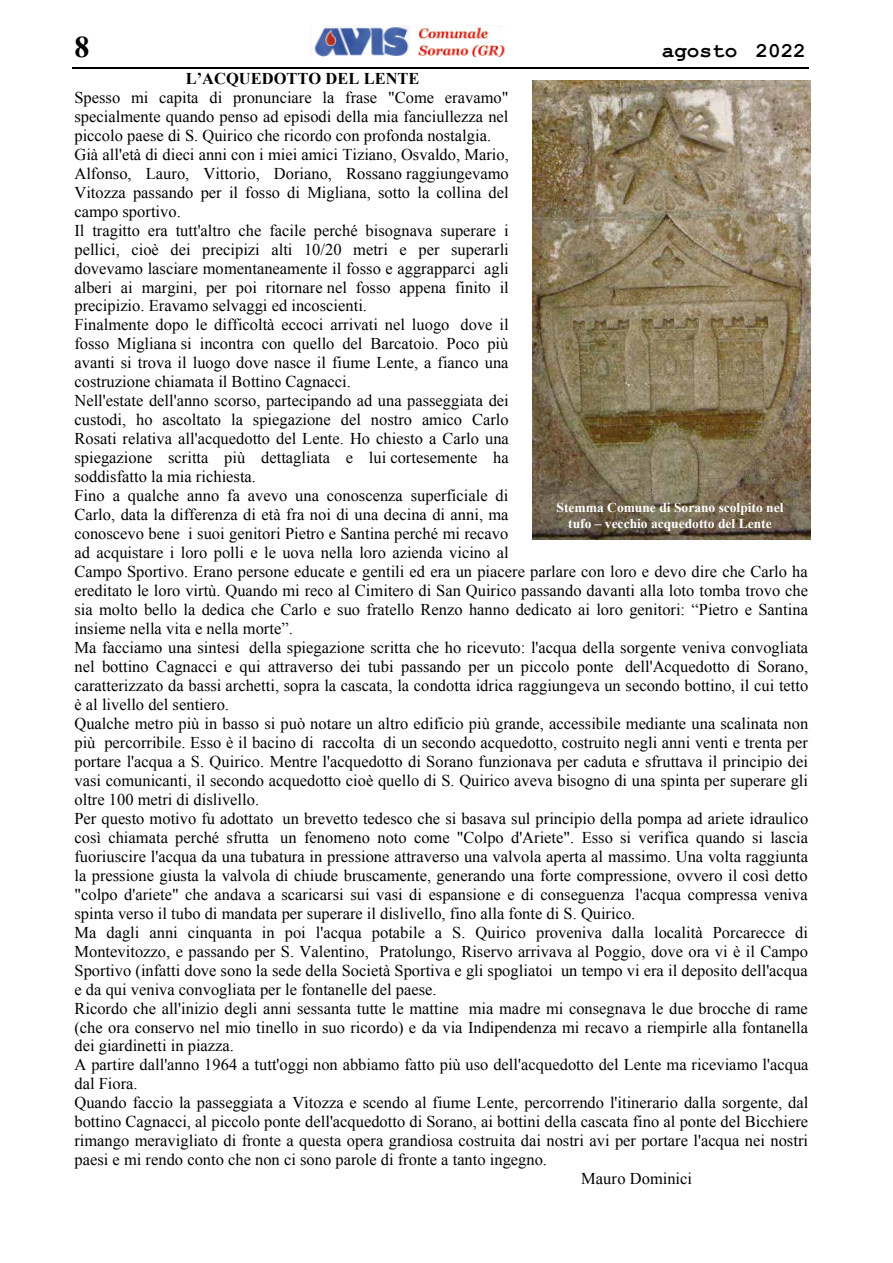
<style>
.page{position:relative;width:893px;height:1263px;background:#fff}
.page>*{position:absolute;margin:0;border:0;box-sizing:border-box;transform-origin:0 0}
.t1{font:700 30px "Times New Roman";color:#000}
.t2{font:700 21px "Courier New";color:#000}
.t3{font:16.5px "Times New Roman";color:#000}
.t4{font:700 16.5px "Times New Roman";color:#000}
.t5{font:700 13.5px/15.9px "Times New Roman";color:#fff;text-align:center}
</style>
<div class="page">
<img style="left:310px;top:25px;width:195px;height:32px">
<hr style="left:72px;top:68px;width:736px;height:1px;background:#000">
<img style="left:533px;top:80px;width:277px;height:459px">
<h1 class="t1" style="left:74px;top:26px;width:16px">8</h1>
<p class="t2" style="left:662px;top:37px;width:146px">agosto 2022</p>
<p class="t4" style="left:186px;top:67px;width:235px">L’ACQUEDOTTO DEL LENTE</p>
<p class="t3" style="left:74px;top:86px;width:436px">Spesso mi capita di pronunciare la frase "Come eravamo"</p>
<p class="t3" style="left:74px;top:105px;width:435px">specialmente quando penso ad episodi della mia fanciullezza nel</p>
<p class="t3" style="left:74px;top:124px;width:418px">piccolo paese di S. Quirico che ricordo con profonda nostalgia.</p>
<p class="t3" style="left:74px;top:143px;width:436px">Già all'età di dieci anni con i miei amici Tiziano, Osvaldo, Mario,</p>
<p class="t3" style="left:74px;top:162px;width:436px">Alfonso, Lauro, Vittorio, Doriano, Rossano raggiungevamo</p>
<p class="t3" style="left:74px;top:181px;width:436px">Vitozza passando per il fosso di Migliana, sotto la collina del</p>
<p class="t3" style="left:74px;top:200px;width:108px">campo sportivo.</p>
<p class="t3" style="left:74px;top:219px;width:436px">Il tragitto era tutt'altro che facile perché bisognava superare i</p>
<p class="t3" style="left:74px;top:238px;width:436px">pellici, cioè dei precipizi alti 10/20 metri e per superarli</p>
<p class="t3" style="left:74px;top:257px;width:436px">dovevamo lasciare momentaneamente il fosso e aggrapparci agli</p>
<p class="t3" style="left:74px;top:276px;width:436px">alberi ai margini, per poi ritornare nel fosso appena finito il</p>
<p class="t3" style="left:74px;top:295px;width:294px">precipizio. Eravamo selvaggi ed incoscienti.</p>
<p class="t3" style="left:74px;top:314px;width:436px">Finalmente dopo le difficoltà eccoci arrivati nel luogo dove il</p>
<p class="t3" style="left:74px;top:333px;width:435px">fosso Migliana si incontra con quello del Barcatoio. Poco più</p>
<p class="t3" style="left:74px;top:352px;width:436px">avanti si trova il luogo dove nasce il fiume Lente, a fianco una</p>
<p class="t3" style="left:74px;top:371px;width:278px">costruzione chiamata il Bottino Cagnacci.</p>
<p class="t3" style="left:74px;top:390px;width:436px">Nell'estate dell'anno scorso, partecipando ad una passeggiata dei</p>
<p class="t3" style="left:74px;top:409px;width:436px">custodi, ho ascoltato la spiegazione del nostro amico Carlo</p>
<p class="t3" style="left:74px;top:428px;width:436px">Rosati relativa all'acquedotto del Lente. Ho chiesto a Carlo una</p>
<p class="t3" style="left:74px;top:447px;width:436px">spiegazione scritta più dettagliata e lui cortesemente ha</p>
<p class="t3" style="left:74px;top:466px;width:183px">soddisfatto la mia richiesta.</p>
<p class="t3" style="left:74px;top:485px;width:435px">Fino a qualche anno fa avevo una conoscenza superficiale di</p>
<p class="t3" style="left:74px;top:504px;width:436px">Carlo, data la differenza di età fra noi di una decina di anni, ma</p>
<p class="t3" style="left:74px;top:523px;width:435px">conoscevo bene i suoi genitori Pietro e Santina perché mi recavo</p>
<p class="t3" style="left:74px;top:542px;width:436px">ad acquistare i loro polli e le uova nella loro azienda vicino al</p>
<p class="t3" style="left:74px;top:560px;width:735px">Campo Sportivo. Erano persone educate e gentili ed era un piacere parlare con loro e devo dire che Carlo ha</p>
<p class="t3" style="left:74px;top:579px;width:735px">ereditato le loro virtù. Quando mi reco al Cimitero di San Quirico passando davanti alla loto tomba trovo che</p>
<p class="t3" style="left:74px;top:598px;width:735px">sia molto bello la dedica che Carlo e suo fratello Renzo hanno dedicato ai loro genitori: “Pietro e Santina</p>
<p class="t3" style="left:74px;top:617px;width:220px">insieme nella vita e nella morte”.</p>
<p class="t3" style="left:74px;top:636px;width:735px">Ma facciamo una sintesi della spiegazione scritta che ho ricevuto: l'acqua della sorgente veniva convogliata</p>
<p class="t3" style="left:74px;top:655px;width:735px">nel bottino Cagnacci e qui attraverso dei tubi passando per un piccolo ponte dell'Acquedotto di Sorano,</p>
<p class="t3" style="left:74px;top:674px;width:735px">caratterizzato da bassi archetti, sopra la cascata, la condotta idrica raggiungeva un secondo bottino, il cui tetto</p>
<p class="t3" style="left:74px;top:693px;width:156px">è al livello del sentiero.</p>
<p class="t3" style="left:74px;top:712px;width:735px">Qualche metro più in basso si può notare un altro edificio più grande, accessibile mediante una scalinata non</p>
<p class="t3" style="left:74px;top:731px;width:735px">più percorribile. Esso è il bacino di raccolta di un secondo acquedotto, costruito negli anni venti e trenta per</p>
<p class="t3" style="left:74px;top:750px;width:735px">portare l'acqua a S. Quirico. Mentre l'acquedotto di Sorano funzionava per caduta e sfruttava il principio dei</p>
<p class="t3" style="left:74px;top:769px;width:735px">vasi comunicanti, il secondo acquedotto cioè quello di S. Quirico aveva bisogno di una spinta per superare gli</p>
<p class="t3" style="left:74px;top:788px;width:186px">oltre 100 metri di dislivello.</p>
<p class="t3" style="left:74px;top:807px;width:735px">Per questo motivo fu adottato un brevetto tedesco che si basava sul principio della pompa ad ariete idraulico</p>
<p class="t3" style="left:74px;top:826px;width:735px">così chiamata perché sfrutta un fenomeno noto come "Colpo d'Ariete". Esso si verifica quando si lascia</p>
<p class="t3" style="left:74px;top:845px;width:735px">fuoriuscire l'acqua da una tubatura in pressione attraverso una valvola aperta al massimo. Una volta raggiunta</p>
<p class="t3" style="left:74px;top:864px;width:735px">la pressione giusta la valvola di chiude bruscamente, generando una forte compressione, ovvero il così detto</p>
<p class="t3" style="left:74px;top:883px;width:735px">"colpo d'ariete" che andava a scaricarsi sui vasi di espansione e di conseguenza l'acqua compressa veniva</p>
<p class="t3" style="left:74px;top:902px;width:562px">spinta verso il tubo di mandata per superare il dislivello, fino alla fonte di S. Quirico.</p>
<p class="t3" style="left:74px;top:921px;width:735px">Ma dagli anni cinquanta in poi l'acqua potabile a S. Quirico proveniva dalla località Porcarecce di</p>
<p class="t3" style="left:74px;top:940px;width:735px">Montevitozzo, e passando per S. Valentino, Pratolungo, Riservo arrivava al Poggio, dove ora vi è il Campo</p>
<p class="t3" style="left:74px;top:959px;width:735px">Sportivo (infatti dove sono la sede della Società Sportiva e gli spogliatoi un tempo vi era il deposito dell'acqua</p>
<p class="t3" style="left:74px;top:978px;width:364px">e da qui veniva convogliata per le fontanelle del paese.</p>
<p class="t3" style="left:74px;top:997px;width:735px">Ricordo che all'inizio degli anni sessanta tutte le mattine mia madre mi consegnava le due brocche di rame</p>
<p class="t3" style="left:74px;top:1016px;width:735px">(che ora conservo nel mio tinello in suo ricordo) e da via Indipendenza mi recavo a riempirle alla fontanella</p>
<p class="t3" style="left:74px;top:1035px;width:161px">dei giardinetti in piazza.</p>
<p class="t3" style="left:74px;top:1054px;width:736px">A partire dall'anno 1964 a tutt'oggi non abbiamo fatto più uso dell'acquedotto del Lente ma riceviamo l'acqua</p>
<p class="t3" style="left:74px;top:1073px;width:65px">dal Fiora.</p>
<p class="t3" style="left:74px;top:1092px;width:735px">Quando faccio la passeggiata a Vitozza e scendo al fiume Lente, percorrendo l'itinerario dalla sorgente, dal</p>
<p class="t3" style="left:74px;top:1111px;width:735px">bottino Cagnacci, al piccolo ponte dell'acquedotto di Sorano, ai bottini della cascata fino al ponte del Bicchiere</p>
<p class="t3" style="left:74px;top:1130px;width:735px">rimango meravigliato di fronte a questa opera grandiosa costruita dai nostri avi per portare l'acqua nei nostri</p>
<p class="t3" style="left:74px;top:1149px;width:474px">paesi e mi rendo conto che non ci sono parole di fronte a tanto ingegno.</p>
<p class="t3" style="left:581px;top:1168px;width:112px">Mauro Dominici</p>
<p class="t5" style="left:557px;top:499px;width:228px">Stemma Comune di Sorano scolpito nel tufo – vecchio acquedotto del Lente</p>
</div>
